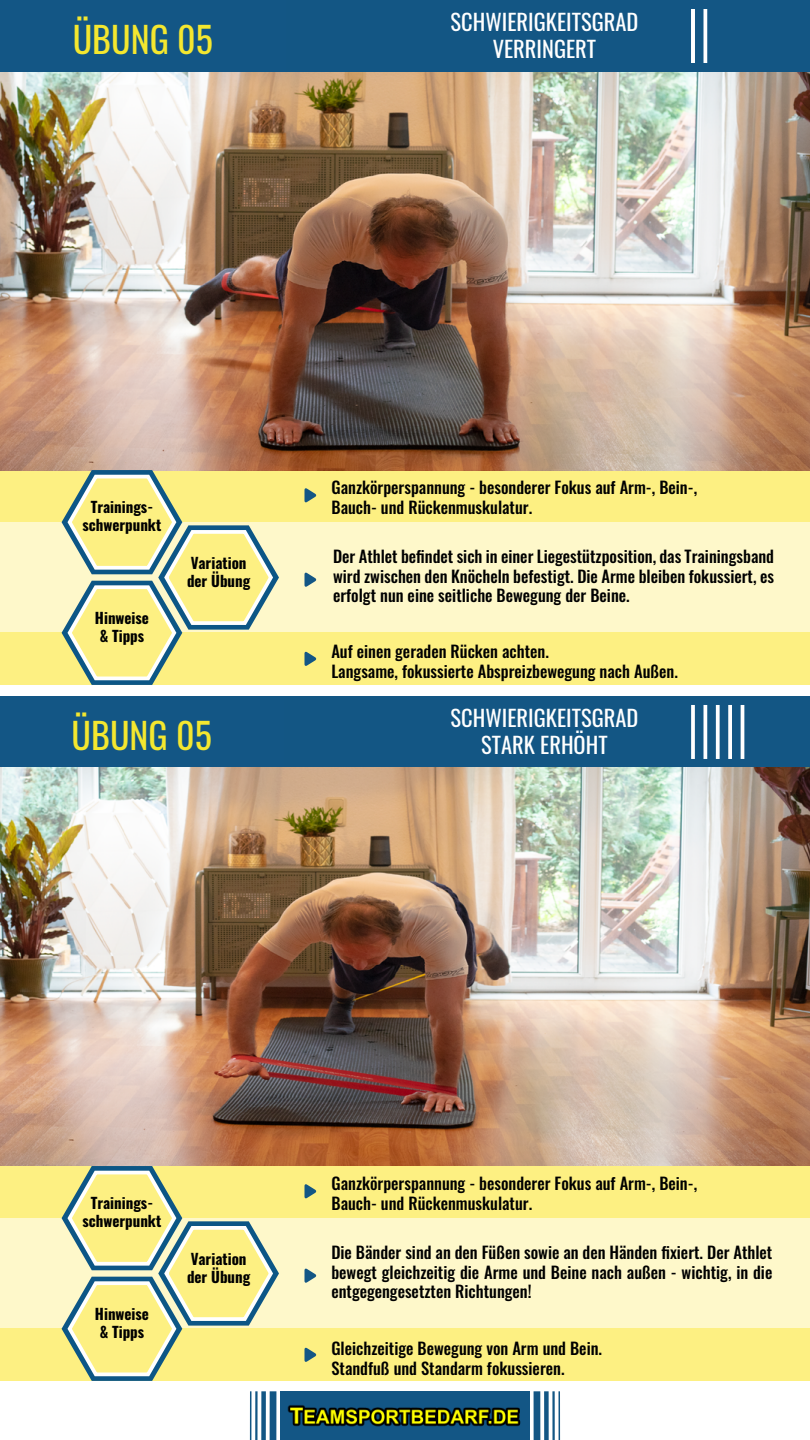
<style>
.page{position:relative;width:810px;height:1440px;background:#fff}
.page>*{position:absolute;margin:0;border:0;box-sizing:border-box;transform-origin:0 0}
.t1{font:36px "Oswald";color:#f4e72f}
.t2{font:22.5px/27px "Oswald";color:#fff;text-align:center}
.t3{font:500 16.5px/19.8px "Oswald";color:#000}
.t4{font:700 15px/18px "Oswald";color:#000;text-align:center}
</style>
<div class="page">
<div style="left:280px;top:1391px;width:250px;height:49px;background:#135685"></div>
<div style="left:0;top:470px;width:810px;height:52px;background:#fdf082"></div>
<div style="left:0;top:1165px;width:810px;height:53px;background:#fdf082"></div>
<div style="left:0;top:633px;width:810px;height:52px;background:#fdf082"></div>
<div style="left:0;top:1329px;width:810px;height:52px;background:#fdf082"></div>
<div style="left:0;top:522px;width:810px;height:111px;background:#fef8ca"></div>
<div style="left:0;top:1218px;width:810px;height:111px;background:#fef8ca"></div>
<div style="left:279px;top:0;width:531px;height:72px;background:#135684"></div>
<div style="left:279px;top:696px;width:531px;height:72px;background:#135684"></div>
<div style="left:0;top:0;width:286px;height:72px;background:#135685"></div>
<div style="left:0;top:696px;width:284px;height:72px;background:#135685"></div>
<img style="left:0;top:72px;width:810px;height:398px">
<img style="left:0;top:767px;width:810px;height:398px">
<svg style="left:691px;top:705px;width:4px;height:54px"></svg>
<svg style="left:716px;top:705px;width:4px;height:54px"></svg>
<hr style="left:691px;top:9px;width:4px;height:54px;background:#fff">
<hr style="left:704px;top:705px;width:3px;height:54px;background:#fff">
<svg style="left:728px;top:705px;width:4px;height:54px"></svg>
<hr style="left:741px;top:705px;width:3px;height:54px;background:#fff">
<hr style="left:704px;top:9px;width:3px;height:54px;background:#fff">
<svg style="left:62px;top:470px;width:217px;height:215px"></svg>
<svg style="left:62px;top:1166px;width:217px;height:215px"></svg>
<svg style="left:305px;top:488px;width:12px;height:15px"></svg>
<svg style="left:305px;top:1184px;width:12px;height:15px"></svg>
<svg style="left:305px;top:572px;width:12px;height:15px"></svg>
<svg style="left:305px;top:1268px;width:12px;height:15px"></svg>
<svg style="left:305px;top:651px;width:12px;height:15px"></svg>
<svg style="left:305px;top:1347px;width:12px;height:15px"></svg>
<img style="left:287px;top:1405px;width:234px;height:22px">
<div style="left:270px;top:1391px;width:6px;height:49px;background:#135684"></div>
<div style="left:534px;top:1391px;width:6px;height:49px;background:#135684"></div>
<div style="left:261px;top:1391px;width:5px;height:49px;background:#135684"></div>
<div style="left:544px;top:1391px;width:5px;height:49px;background:#135684"></div>
<hr style="left:255px;top:1391px;width:3px;height:49px;background:#135684">
<hr style="left:552px;top:1391px;width:3px;height:49px;background:#135684">
<hr style="left:250px;top:1391px;width:1px;height:49px;background:#135684">
<hr style="left:559px;top:1391px;width:1px;height:49px;background:#135684">
<h1 class="t1" style="left:73px;top:8px;width:142px">ÜBUNG 05</h1>
<h2 class="t2" style="left:451px;top:6px;width:189px">SCHWIERIGKEITSGRAD<br>VERRINGERT</h2>
<p class="t4" style="left:82px;top:499px;width:80px">Trainings&shy;schwerpunkt</p>
<p class="t4" style="left:95px;top:610px;width:56px">Hinweise &amp; Tipps</p>
<p class="t4" style="left:187px;top:555px;width:65px;text-align:left">Variation der Übung</p>
<h1 class="t1" style="left:72px;top:703px;width:142px">ÜBUNG 05</h1>
<p class="t3" style="left:331px;top:479px;width:367px">Ganzkörperspannung - besonderer Fokus auf Arm-, Bein-,<br>Bauch- und Rückenmuskulatur.</p>
<p class="t3" style="left:333px;top:547px;width:443px;text-align:justify">Der Athlet befindet sich in einer Liegestützposition, das Trainingsband wird zwischen den Knöcheln befestigt. Die Arme bleiben fokussiert, es erfolgt nun eine seitliche Bewegung der Beine.</p>
<p class="t3" style="left:331px;top:642px;width:348px">Auf einen geraden Rücken achten.<br>Langsame, fokussierte Abspreizbewegung nach Außen.</p>
<h2 class="t2" style="left:451px;top:702px;width:189px">SCHWIERIGKEITSGRAD<br>STARK ERHÖHT</h2>
<p class="t4" style="left:82px;top:1195px;width:80px">Trainings&shy;schwerpunkt</p>
<p class="t4" style="left:95px;top:1306px;width:56px">Hinweise &amp; Tipps</p>
<p class="t4" style="left:187px;top:1251px;width:65px;text-align:left">Variation der Übung</p>
<p class="t3" style="left:331px;top:1175px;width:367px">Ganzkörperspannung - besonderer Fokus auf Arm-, Bein-,<br>Bauch- und Rückenmuskulatur.</p>
<p class="t3" style="left:331px;top:1243px;width:443px;text-align:justify">Die Bänder sind an den Füßen sowie an den Händen fixiert. Der Athlet bewegt gleichzeitig die Arme und Beine nach außen - wichtig, in die entgegengesetzten Richtungen!</p>
<p class="t3" style="left:331px;top:1339px;width:272px">Gleichzeitige Bewegung von Arm und Bein.<br>Standfuß und Standarm fokussieren.</p>
</div>
